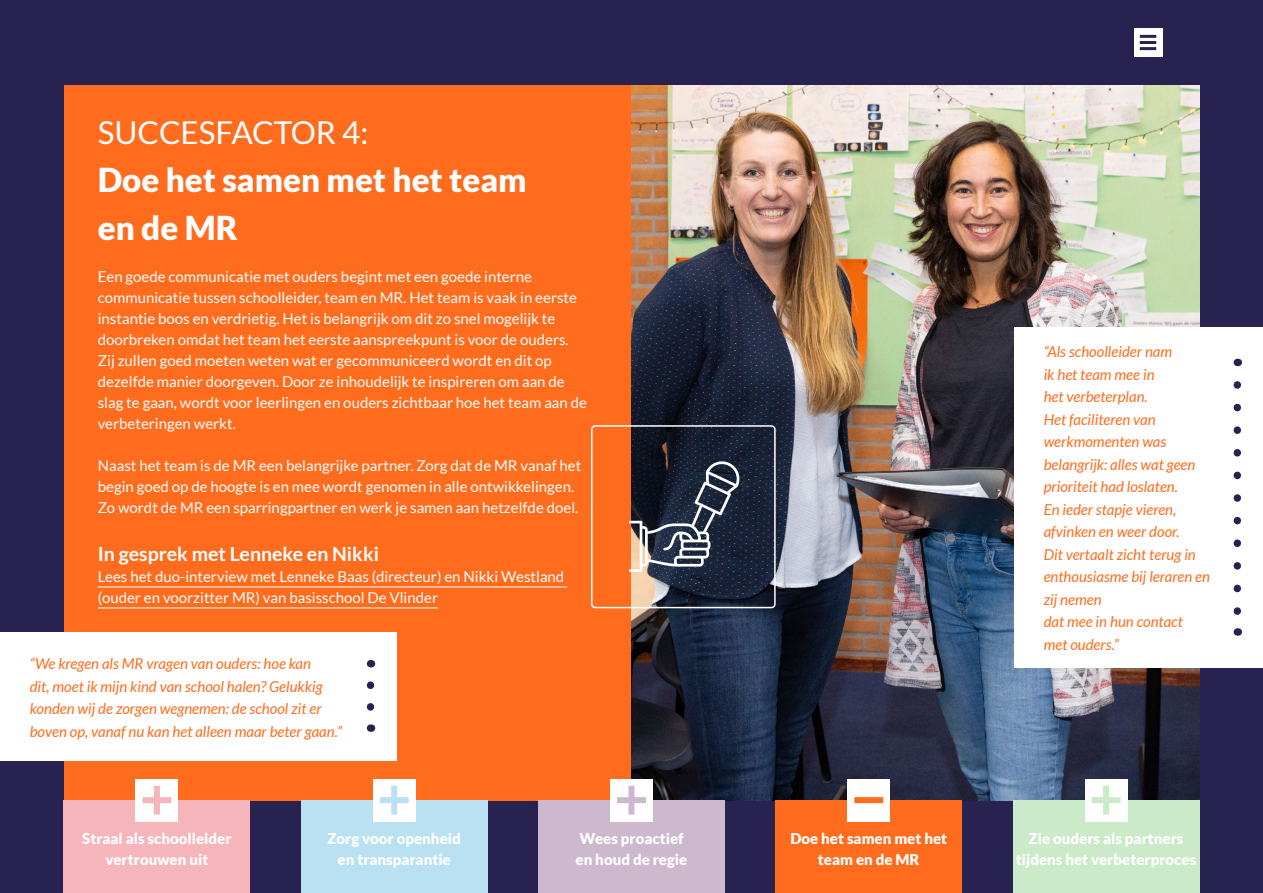
<style>
.page{position:relative;width:1263px;height:893px;background:#282250}
.page>*{position:absolute;margin:0;border:0;box-sizing:border-box;transform-origin:0 0}
.t1{font:900 33px/48px "Lato";color:#fff}
.H1_a{font:31.5px "Lato";color:#fff}
.H2{font:700 19.5px "Lato";color:#fff}
.Basis_wit{font:15px/21px "Lato";color:#fff}
.H2-2{font:15px/21px "Lato";color:#fff}
.Quote_klein{font:italic 15px/22.5px "Lato";color:#ff6c1e}
.t2{font:900 15px/21px "Lato";color:#fff;text-align:center}
.Cursief{font:italic 15px/22.5px "Lato";color:#ff6c1e}
</style>
<div class="page">
<div style="left:64px;top:85px;width:567px;height:715px;background:#ff6c1e"></div>
<img style="left:631px;top:85px;width:568px;height:715px">
<div style="left:1014px;top:328px;width:249px;height:340px;background:#fff"></div>
<hr style="left:98px;top:587px;width:469px;height:1px;background:#fff">
<hr style="left:98px;top:608px;width:340px;height:1px;background:#fff">
<div style="left:0;top:632px;width:396px;height:129px;background:#fff"></div>
<svg style="left:367px;top:685px;width:7px;height:26px"></svg>
<svg style="left:629px;top:459px;width:113px;height:113px;background:#444754"></svg>
<div style="left:591px;top:425px;width:185px;height:183px;border:2px solid #fff;border-radius:3px"></div>
<svg style="left:1233px;top:385px;width:8px;height:230px"></svg>
<div style="left:64px;top:800px;width:186px;height:93px;background:#f6b5ba"></div>
<div style="left:301px;top:800px;width:186px;height:93px;background:#b9e1f2"></div>
<div style="left:538px;top:800px;width:187px;height:93px;background:#cdb8ce"></div>
<div style="left:776px;top:800px;width:186px;height:93px;background:#ff6c1e"></div>
<div style="left:1013px;top:800px;width:186px;height:93px;background:#caeac8"></div>
<div style="left:373px;top:779px;width:42px;height:42px;background:#fff"></div>
<div style="left:380px;top:797px;width:29px;height:6px;background:#b9e1f2"></div>
<div style="left:391px;top:786px;width:6px;height:29px;background:#b9e1f2"></div>
<div style="left:136px;top:779px;width:42px;height:42px;background:#fff"></div>
<div style="left:142px;top:797px;width:29px;height:6px;background:#f6b5ba"></div>
<div style="left:154px;top:786px;width:6px;height:29px;background:#f6b5ba"></div>
<div style="left:610px;top:779px;width:43px;height:42px;background:#fff"></div>
<div style="left:628px;top:786px;width:6px;height:29px;background:#cdb8ce"></div>
<div style="left:617px;top:797px;width:29px;height:6px;background:#cdb8ce"></div>
<div style="left:847px;top:779px;width:43px;height:42px;background:#fff"></div>
<div style="left:854px;top:797px;width:29px;height:6px;background:#ff6c1e"></div>
<div style="left:1085px;top:779px;width:42px;height:42px;background:#fff"></div>
<div style="left:1092px;top:797px;width:28px;height:6px;background:#caeac8"></div>
<div style="left:1103px;top:786px;width:6px;height:29px;background:#caeac8"></div>
<div style="left:1133px;top:28px;width:29px;height:28px;background:#fff"></div>
<hr style="left:1140px;top:35px;width:16px;height:3px;background:#282250">
<hr style="left:1140px;top:41px;width:16px;height:3px;background:#282250">
<hr style="left:1140px;top:47px;width:16px;height:3px;background:#282250">
<p class="H1_a" style="left:98px;top:115px;width:272px">SUCCESFACTOR 4:</p>
<h1 class="t1" style="left:98px;top:156px;width:430px">Doe het samen met het team en de MR</h1>
<p class="Basis_wit" style="left:98px;top:266px;width:491px">Een goede communicatie met ouders begint met een goede interne communicatie tussen schoolleider, team en MR. Het team is vaak in eerste instantie boos en verdrietig. Het is belangrijk om dit zo snel mogelijk te doorbreken omdat het team het eerste aanspreekpunt is voor de ouders.<br>Zij zullen goed moeten weten wat er gecommuniceerd wordt en dit op dezelfde manier doorgeven. Door ze inhoudelijk te inspireren om aan de slag te gaan, wordt voor leerlingen en ouders zichtbaar hoe het team aan de verbeteringen werkt.</p>
<p class="H2-2" style="left:98px;top:455px;width:485px">Naast het team is de MR een belangrijke partner. Zorg dat de MR vanaf het begin goed op de hoogte is en mee wordt genomen in alle ontwikkelingen.<br>Zo wordt de MR een sparringpartner en werk je samen aan hetzelfde doel.</p>
<p class="H2" style="left:98px;top:543px;width:283px">In gesprek met Lenneke en Nikki</p>
<p class="H2-2" style="left:98px;top:566px;width:468px">Lees het duo-interview met Lenneke Baas (directeur) en Nikki Westland (ouder en voorzitter MR) van basisschool De Vlinder</p>
<p class="Cursief" style="left:30px;top:653px;width:314px">“We kregen als MR vragen van ouders: hoe kan<br>dit, moet ik mijn kind van school halen? Gelukkig konden wij de zorgen wegnemen: de school zit er boven op, vanaf nu kan het alleen maar beter gaan.”</p>
<p class="Quote_klein" style="left:1044px;top:341px;width:168px">“Als schoolleider nam<br>ik het team mee in<br>het verbeterplan.<br>Het faciliteren van werkmomenten was belangrijk: alles wat geen prioriteit had loslaten.<br>En ieder stapje vieren, afvinken en weer door.<br>Dit vertaalt zicht terug in enthousiasme bij leraren en zij nemen<br>dat mee in hun contact met ouders.”</p>
<p class="t2" style="left:82px;top:827px;width:151px">Straal als schoolleider vertrouwen uit</p>
<p class="t2" style="left:328px;top:827px;width:135px">Zorg voor openheid en transparantie</p>
<p class="t2" style="left:575px;top:827px;width:113px;text-align:left">Wees proactief en houd de regie</p>
<p class="t2" style="left:790px;top:827px;width:158px">Doe het samen met het team en de MR</p>
<p class="t2" style="left:1016px;top:827px;width:182px">Zie ouders als partners tijdens het verbeterproces</p>
</div>
